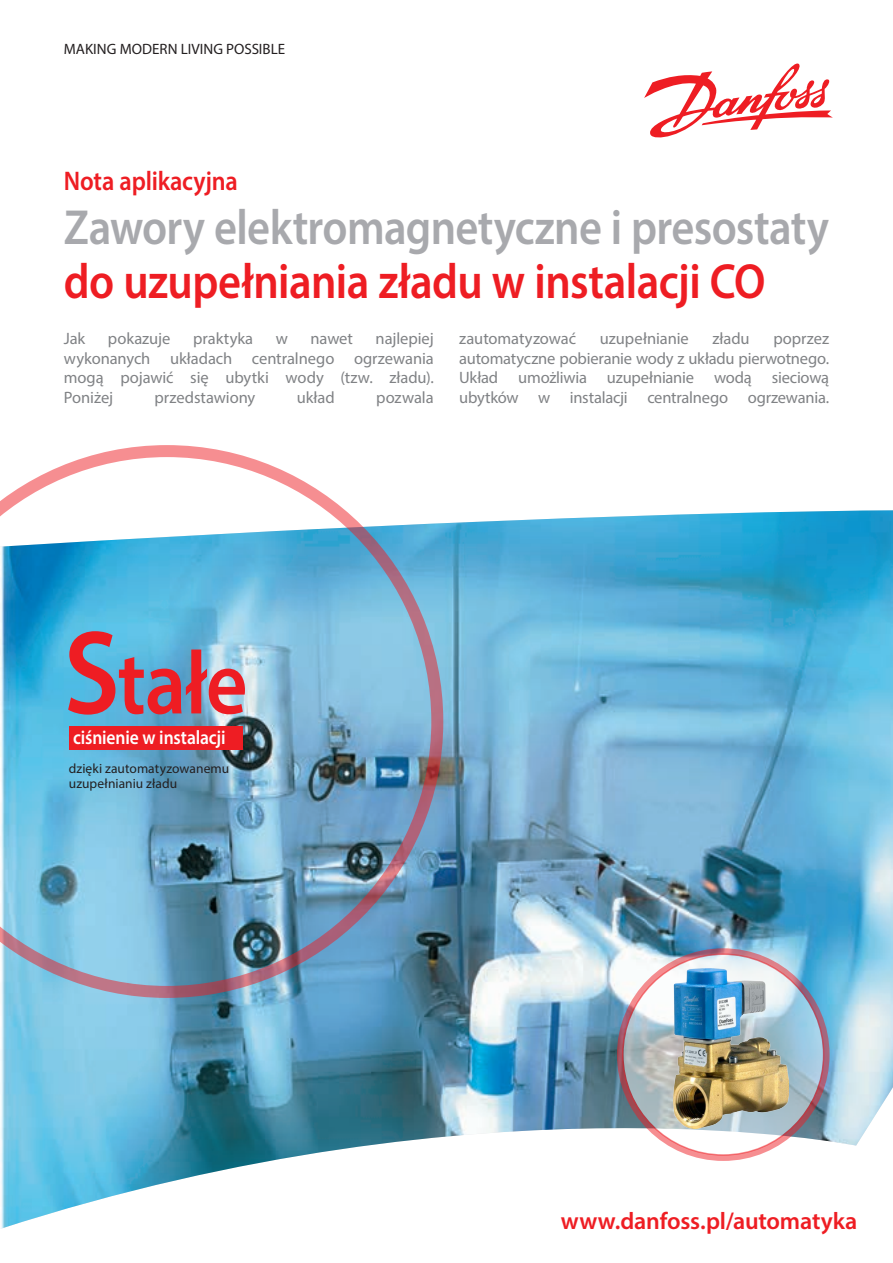
<style>
.page{position:relative;width:893px;height:1263px;background:#fff}
.page>*{position:absolute;margin:0;border:0;box-sizing:border-box;transform-origin:0 0}
.t1{font:600 90px "Myriad Pro";color:#ee1d23;scale:.9 1}
.Front_page__Headline{font:600 49.5px "Myriad Pro";letter-spacing:-.015em;color:#a8a9ad;scale:.9 1}
.Front_page__Headline-2{font:600 49.5px "Myriad Pro";letter-spacing:-.015em;color:#ee1d23;scale:.9 1}
.Front_page__Subheadi{font:600 27px "Myriad Pro";letter-spacing:-.01em;color:#ee1d23;scale:.9 1}
.Front_page__URL_norm{font:600 24px "Myriad Pro";letter-spacing:-.005em;color:#ee1d23}
.t2{font:600 19.5px "Myriad Pro";letter-spacing:-.005em;color:#fff;scale:.9 1}
.Front_page__Body_tex{font:16.5px/19.5px "Myriad Pro";letter-spacing:-.005em;color:#808285;text-align:justify}
.t3{font:15px "Myriad Pro";color:#231f20}
.t4{font:13.5px/15px "Myriad Pro";letter-spacing:.005em;color:#231f20}
.s1{font-size:120px}
</style>
<div class="page">
<img style="left:0;top:510px;width:893px;height:719px">
<svg style="left:623px;top:954px;width:201px;height:201px"></svg>
<div style="left:617px;top:948px;width:212px;height:213px;border:6px solid #ee1d23;border-radius:50%"></div>
<img style="left:673px;top:968px;width:115px;height:160px">
<img style="left:0;top:445px;width:443px;height:553px">
<div style="left:69px;top:726px;width:173px;height:24px;background:#ee1d23"></div>
<svg style="left:644px;top:63px;width:189px;height:75px"></svg>
<p class="t3" style="left:64px;top:39px;width:223px">MAKING MODERN LIVING POSSIBLE</p>
<p class="Front_page__Subheadi" style="left:64px;top:164px;width:195px">Nota aplikacyjna</p>
<p class="Front_page__Headline" style="left:64px;top:196px;width:852px">Zawory elektromagnetyczne i presostaty</p>
<p class="Front_page__Headline-2" style="left:64px;top:250px;width:781px">do uzupełniania zładu w instalacji CO</p>
<p class="Front_page__Body_tex" style="left:64px;top:328px;width:23px">Jak</p>
<p class="Front_page__Body_tex" style="left:108px;top:328px;width:64px">pokazuje</p>
<p class="Front_page__Body_tex" style="left:193px;top:328px;width:62px">praktyka</p>
<p class="Front_page__Body_tex" style="left:276px;top:328px;width:14px">w</p>
<p class="Front_page__Body_tex" style="left:311px;top:328px;width:44px">nawet</p>
<p class="Front_page__Body_tex" style="left:64px;top:328px;width:371px;text-indent:312px">najlepiej wykonanych układach centralnego ogrzewania mogą pojawić się ubytki wody (tzw. zładu).<br>Poniżej</p>
<p class="Front_page__Body_tex" style="left:459px;top:328px;width:118px">zautomatyzować</p>
<p class="Front_page__Body_tex" style="left:600px;top:328px;width:90px">uzupełnianie</p>
<p class="Front_page__Body_tex" style="left:712px;top:328px;width:39px">zładu</p>
<p class="Front_page__Body_tex" style="left:459px;top:328px;width:371px;text-indent:314px">poprzez automatyczne pobieranie wody z układu pierwotnego.<br>Układ umożliwia uzupełnianie wodą sieciową ubytków w instalacji centralnego ogrzewania.</p>
<p class="Front_page__Body_tex" style="left:155px;top:387px;width:102px">przedstawiony</p>
<p class="Front_page__Body_tex" style="left:297px;top:387px;width:40px">układ</p>
<p class="Front_page__Body_tex" style="left:376px;top:387px;width:59px">pozwala</p>
<p class="t1" style="left:64px;top:626px;width:206px"><span class="s1">S</span>tałe</p>
<p class="t2" style="left:73px;top:725px;width:171px">ciśnienie w instalacji</p>
<p class="t4" style="left:69px;top:761px;width:162px">dzięki zautomatyzowanemu uzupełnianiu zładu</p>
<p class="Front_page__URL_norm" style="left:561px;top:1205px;width:298px">www.danfoss.pl/automatyka</p>
</div>
